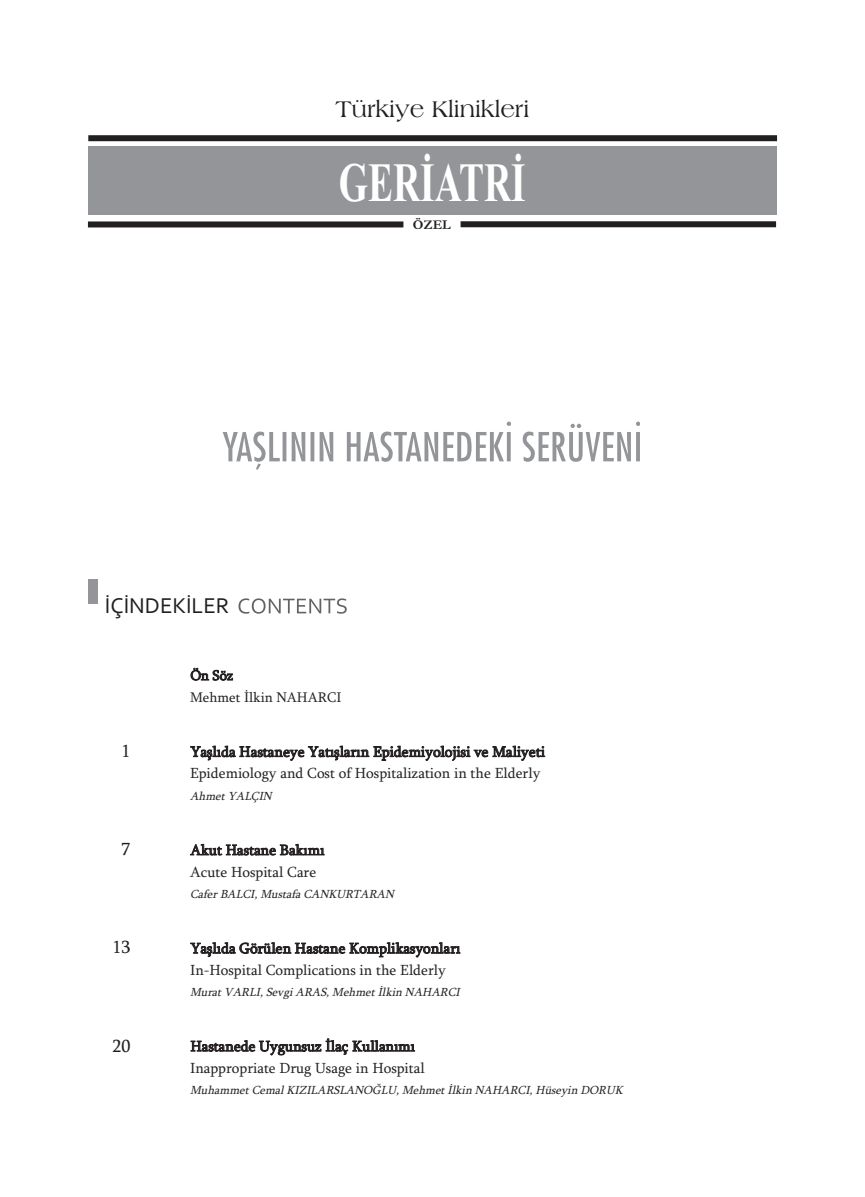
<style>
.page{position:relative;width:865px;height:1197px;background:#fff}
.page>*{position:absolute;margin:0;border:0;box-sizing:border-box;transform-origin:0 0}
.t1{font:700 55.35px "Times New Roman";color:#fff;scale:.68 1}
.t2{font:24px "Americana BT Roman";color:#231f20}
.t3{font:22.5px "Corbel";color:#231f20}
.t4{font:18px "Sylfaen";color:#231f20}
.t5{font:15px/21.9px "Sylfaen";color:#231f20}
.t6{font:14.25px/21.6px "Sylfaen";color:#231f20}
.t7{font:700 13.5px "Garamond";color:#231f20}
.t8{font:italic 12px "Sylfaen";color:#231f20}
</style>
<div class="page">
<div style="left:88px;top:147px;width:688px;height:68px;background:#939598"></div>
<div style="left:88px;top:135px;width:689px;height:6px;background:#231f20"></div>
<div style="left:88px;top:221px;width:315px;height:6px;background:#231f20"></div>
<div style="left:460px;top:221px;width:316px;height:6px;background:#231f20"></div>
<svg style="left:238px;top:598px;width:109px;height:15px"></svg>
<div style="left:88px;top:578px;width:9px;height:25px;background:#939598"></div>
<svg style="left:223px;top:421px;width:312px;height:49px"></svg>
<h2 class="t2" style="left:335px;top:94px;width:195px">Türkiye Klinikleri</h2>
<h1 class="t1" style="left:339px;top:149px;width:276px">GERİATRİ</h1>
<p class="t7" style="left:413px;top:216px;width:39px">ÖZEL</p>
<h3 class="t3" style="left:105px;top:592px;width:126px">İÇİNDEKİLER</h3>
<p class="t6" style="left:190px;top:664px;width:153px">Ön Söz<br>Mehmet İlkin NAHARCI</p>
<p class="t4" style="left:121px;top:740px;width:10px">1</p>
<p class="t5" style="left:190px;top:740px;width:356px">Yaşlıda Hastaneye Yatışların Epidemiyolojisi ve Maliyeti<br>Epidemiology and Cost of Hospitalization in the Elderly</p>
<p class="t8" style="left:190px;top:788px;width:86px">Ahmet YALÇIN</p>
<p class="t4" style="left:121px;top:838px;width:10px">7</p>
<p class="t5" style="left:190px;top:838px;width:136px">Akut Hastane Bakımı<br>Acute Hospital Care</p>
<p class="t8" style="left:190px;top:886px;width:209px">Cafer BALCI, Mustafa CANKURTARAN</p>
<p class="t4" style="left:112px;top:936px;width:19px">13</p>
<p class="t5" style="left:190px;top:937px;width:272px">Yaşlıda Görülen Hastane Komplikasyonları<br>In-Hospital Complications in the Elderly</p>
<p class="t8" style="left:190px;top:985px;width:274px">Murat VARLI, Sevgi ARAS, Mehmet İlkin NAHARCI</p>
<p class="t4" style="left:112px;top:1034px;width:19px">20</p>
<p class="t5" style="left:190px;top:1034px;width:236px">Hastanede Uygunsuz İlaç Kullanımı<br>Inappropriate Drug Usage in Hospital</p>
<p class="t8" style="left:190px;top:1083px;width:437px">Muhammet Cemal KIZILARSLANOĞLU, Mehmet İlkin NAHARCI, Hüseyin DORUK</p>
</div>
